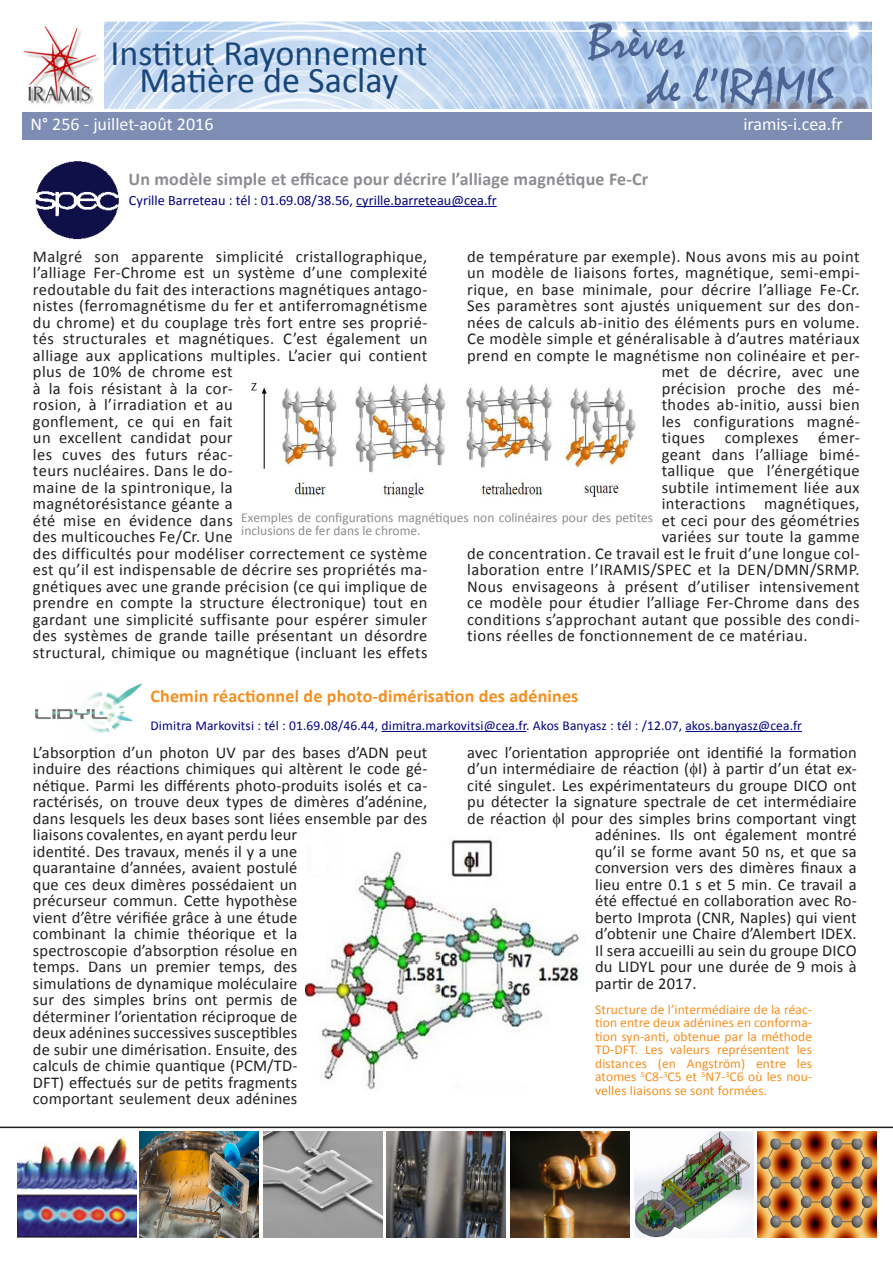
<style>
.page{position:relative;width:893px;height:1263px;background:#fff}
.page>*{position:absolute;margin:0;border:0;box-sizing:border-box;transform-origin:0 0}
.t1{font:51px "Mistral";color:#4e6593}
.t2{font:36px "Calibri";color:#194679}
.t3{font:700 18px "Calibri";letter-spacing:.01em;color:#8b8d90}
.t4{font:700 18px "Calibri";letter-spacing:.01em;color:#f68e1e}
.t5{font:18px "Calibri";color:#fff}
.t6{font:16.5px/16.5px "Calibri";letter-spacing:.015em;color:#231f20}
.t7{font:14.25px "Calibri";color:#000080}
.t8{font:13.5px/13.5px "Calibri";letter-spacing:.01em;color:#f68e1e;text-align:justify}
.t9{font:13.5px "Calibri";letter-spacing:.01em;color:#000080}
.t10{font:13.5px/13.5px "Calibri";color:#8b8d90}
</style>
<div class="page">
<img style="left:104px;top:21px;width:768px;height:88px">
<img style="left:23px;top:26px;width:76px;height:78px">
<div style="left:22px;top:112px;width:850px;height:28px;background:#7d8db3"></div>
<hr style="left:0;top:1126px;width:893px;height:2px;background:#231f20">
<hr style="left:356px;top:206px;width:141px;height:1px;background:#000080">
<hr style="left:382px;top:731px;width:144px;height:1px;background:#000080">
<hr style="left:685px;top:731px;width:117px;height:1px;background:#000080">
<img style="left:35px;top:683px;width:106px;height:50px">
<img style="left:139px;top:1131px;width:119px;height:107px">
<img style="left:387px;top:1131px;width:119px;height:107px">
<img style="left:263px;top:1131px;width:119px;height:107px">
<img style="left:511px;top:1131px;width:119px;height:107px">
<img style="left:634px;top:1131px;width:119px;height:107px">
<img style="left:757px;top:1131px;width:119px;height:107px">
<img style="left:18px;top:1137px;width:119px;height:101px">
<img style="left:35px;top:161px;width:84px;height:79px">
<img style="left:306px;top:837px;width:274px;height:253px">
<img style="left:249px;top:383px;width:387px;height:115px">
<p class="t2" style="left:110px;top:30px;width:318px">Institut Rayonnement</p>
<p class="t2" style="left:139px;top:57px;width:260px">Matière de Saclay</p>
<p class="t1" style="left:588px;top:11px;width:99px">Brèves</p>
<p class="t1" style="left:647px;top:56px;width:188px">de l’IRAMIS</p>
<p class="t5" style="left:31px;top:112px;width:184px">N° 256 - juillet-août 2016</p>
<p class="t5" style="left:743px;top:112px;width:101px">iramis-i.cea.fr</p>
<p class="t3" style="left:128px;top:167px;width:521px">Un modèle simple et efficace pour décrire l’alliage magnétique Fe-Cr</p>
<p class="t7" style="left:129px;top:191px;width:369px">Cyrille Barreteau : tél : 01.69.08/38.56, cyrille.barreteau@cea.fr</p>
<p class="t6" style="left:467px;top:248px;width:394px">de température par exemple). Nous avons mis au point</p>
<p class="t6" style="left:467px;top:265px;width:394px">un modèle de liaisons fortes, magnétique, semi-empi-</p>
<p class="t6" style="left:467px;top:281px;width:394px">rique, en base minimale, pour décrire l’alliage Fe-Cr.</p>
<p class="t6" style="left:467px;top:298px;width:394px">Ses paramètres sont ajustés uniquement sur des don-</p>
<p class="t6" style="left:467px;top:314px;width:394px">nées de calculs ab-initio des éléments purs en volume.</p>
<p class="t6" style="left:467px;top:331px;width:394px">Ce modèle simple et généralisable à d’autres matériaux</p>
<p class="t6" style="left:467px;top:347px;width:394px">prend en compte le magnétisme non colinéaire et per-</p>
<p class="t6" style="left:662px;top:364px;width:200px">met de décrire, avec une</p>
<p class="t6" style="left:662px;top:380px;width:200px">précision proche des mé-</p>
<p class="t6" style="left:662px;top:397px;width:200px">thodes ab-initio, aussi bien</p>
<p class="t6" style="left:662px;top:413px;width:200px">les configurations magné-</p>
<p class="t6" style="left:662px;top:430px;width:200px">tiques complexes émer-</p>
<p class="t6" style="left:662px;top:446px;width:200px">geant dans l’alliage bimé-</p>
<p class="t6" style="left:662px;top:463px;width:200px">tallique que l’énergétique</p>
<p class="t6" style="left:662px;top:479px;width:200px">subtile intimement liée aux</p>
<p class="t6" style="left:662px;top:496px;width:200px">interactions magnétiques,</p>
<p class="t6" style="left:662px;top:512px;width:200px">et ceci pour des géométries</p>
<p class="t6" style="left:662px;top:529px;width:200px">variées sur toute la gamme</p>
<p class="t6" style="left:467px;top:545px;width:394px">de concentration. Ce travail est le fruit d’une longue col-</p>
<p class="t6" style="left:467px;top:562px;width:394px">laboration entre l’IRAMIS/SPEC et la DEN/DMN/SRMP.</p>
<p class="t6" style="left:467px;top:578px;width:394px">Nous envisageons à présent d’utiliser intensivement</p>
<p class="t6" style="left:467px;top:595px;width:394px">ce modèle pour étudier l’alliage Fer-Chrome dans des</p>
<p class="t6" style="left:467px;top:611px;width:394px">conditions s’approchant autant que possible des condi-</p>
<p class="t6" style="left:467px;top:628px;width:342px">tions réelles de fonctionnement de ce matériau.</p>
<p class="t6" style="left:33px;top:248px;width:396px">Malgré son apparente simplicité cristallographique, l’alliage Fer-Chrome est un système d’une complexité redoutable du fait des interactions magnétiques antago&shy;nistes (ferromagnétisme du fer et antiferromagnétisme du chrome) et du couplage très fort entre ses proprié&shy;tés structurales et magnétiques. C’est également un alliage aux applications multiples. L’acier qui contient plus de 10% de chrome est<br>à la fois résistant à la cor-<br>rosion, à l’irradiation et au<br>gonflement, ce qui en fait<br>un excellent candidat pour<br>les cuves des futurs réac-<br>teurs nucléaires. Dans le do-<br>maine de la spintronique, la<br>magnétorésistance géante a<br>été mise en évidence dans<br>des multicouches Fe/Cr. Une<br>des difficultés pour modéliser correctement ce système est qu’il est indispensable de décrire ses propriétés ma&shy;gnétiques avec une grande précision (ce qui implique de prendre en compte la structure électronique) tout en gardant une simplicité suffisante pour espérer simuler des systèmes de grande taille présentant un désordre structural, chimique ou magnétique (incluant les effets</p>
<p class="t10" style="left:241px;top:510px;width:413px">Exemples de configurations magnétiques non colinéaires pour des petites inclusions de fer dans le chrome.</p>
<p class="t4" style="left:151px;top:684px;width:429px">Chemin réactionnel de photo-dimérisation des adénines</p>
<p class="t9" style="left:151px;top:717px;width:653px">Dimitra Markovitsi : tél : 01.69.08/46.44, dimitra.markovitsi@cea.fr. Akos Banyasz : tél : /12.07, akos.banyasz@cea.fr</p>
<p class="t6" style="left:33px;top:744px;width:396px">L’absorption d’un photon UV par des bases d’ADN peut induire des réactions chimiques qui altèrent le code gé&shy;nétique. Parmi les différents photo-produits isolés et ca&shy;ractérisés, on trouve deux types de dimères d’adénine, dans lesquels les deux bases sont liées ensemble par des liaisons covalentes, en ayant perdu leur<br>identité. Des travaux, menés il y a une<br>quarantaine d’années, avaient postulé<br>que ces deux dimères possédaient un<br>précurseur commun. Cette hypothèse<br>vient d’être vérifiée grâce à une étude<br>combinant la chimie théorique et la<br>spectroscopie d’absorption résolue en<br>temps. Dans un premier temps, des<br>simulations de dynamique moléculaire<br>sur des simples brins ont permis de<br>déterminer l’orientation réciproque de<br>deux adénines successives susceptibles<br>de subir une dimérisation. Ensuite, des<br>calculs de chimie quantique (PCM/TD-<br>DFT) effectués sur de petits fragments<br>comportant seulement deux adénines</p>
<p class="t6" style="left:467px;top:744px;width:391px">avec l’orientation appropriée ont identifié la formation</p>
<p class="t6" style="left:467px;top:760px;width:391px">d’un intermédiaire de réaction ( I) à partir d’un état ex-</p>
<p class="t6" style="left:467px;top:777px;width:391px">cité singulet. Les expérimentateurs du groupe DICO ont</p>
<p class="t6" style="left:467px;top:793px;width:391px">pu détecter la signature spectrale de cet intermédiaire</p>
<p class="t6" style="left:467px;top:810px;width:391px">de réaction l pour des simples brins comportant vingt</p>
<p class="t6" style="left:595px;top:826px;width:263px">adénines. Ils ont également montré</p>
<p class="t6" style="left:595px;top:843px;width:263px">qu’il se forme avant 50 ns, et que sa</p>
<p class="t6" style="left:595px;top:859px;width:263px">conversion vers des dimères finaux a</p>
<p class="t6" style="left:595px;top:876px;width:263px">lieu entre 0.1 s et 5 min. Ce travail a</p>
<p class="t6" style="left:595px;top:892px;width:263px">été effectué en collaboration avec Ro-</p>
<p class="t6" style="left:595px;top:909px;width:263px">berto Improta (CNR, Naples) qui vient</p>
<p class="t6" style="left:595px;top:925px;width:263px">d’obtenir une Chaire d’Alembert IDEX.</p>
<p class="t6" style="left:595px;top:942px;width:263px">Il sera accueilli au sein du groupe DICO</p>
<p class="t6" style="left:595px;top:958px;width:263px">du LIDYL pour une durée de 9 mois à</p>
<p class="t6" style="left:595px;top:975px;width:103px">partir de 2017.</p>
<p class="t8" style="left:595px;top:1003px;width:219px">Structure de l’intermédiaire de la réac&shy;tion entre deux adénines en conforma&shy;tion syn-anti, obtenue par la méthode TD-DFT. Les valeurs représentent les distances (en Angström) entre les atomes <sup>5</sup>C8-<sup>3</sup>C5 et <sup>5</sup>N7-<sup>3</sup>C6 où les nou&shy;velles liaisons se sont formées.</p>
</div>
